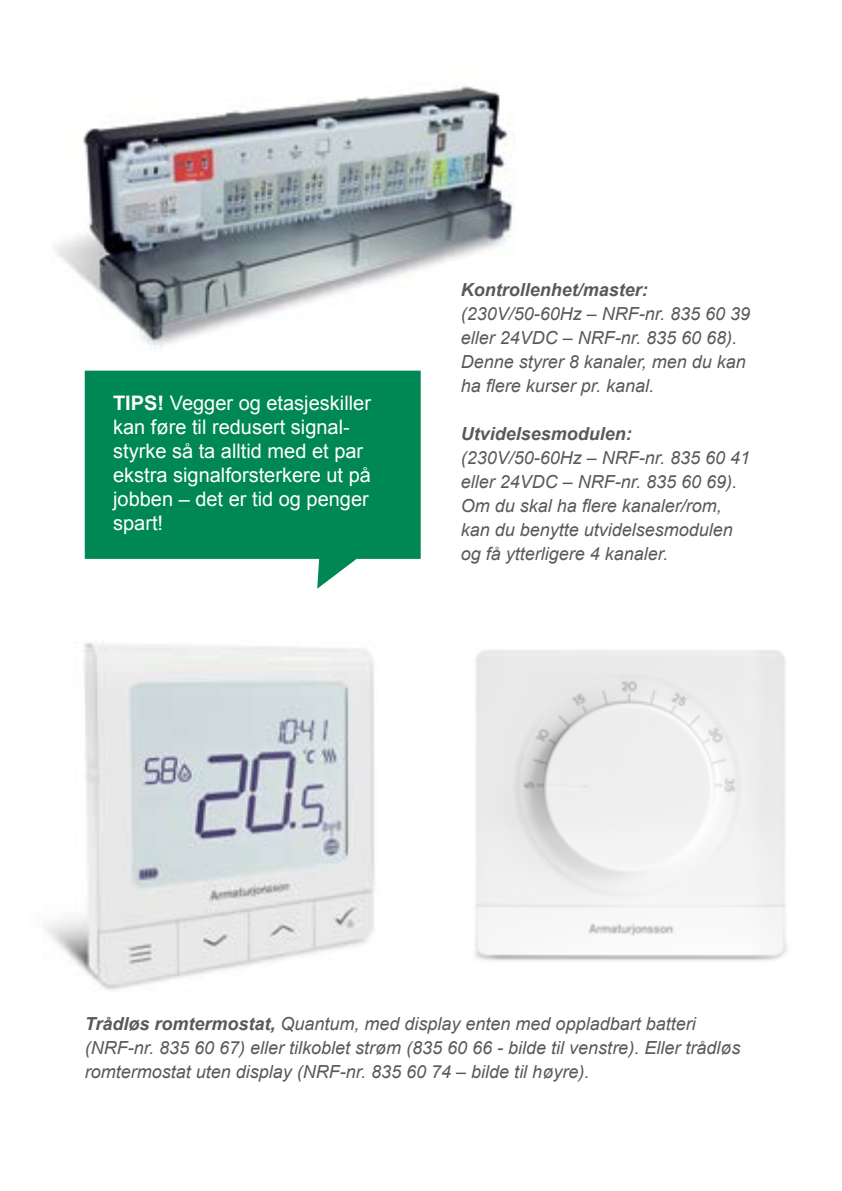
<style>
.page{position:relative;width:842px;height:1191px;background:#fff}
.page>*{position:absolute;margin:0;border:0;box-sizing:border-box;transform-origin:0 0}
.t1{font:20px/24px "Arial";color:#fff}
.t2{font:italic 18px/24px "Arial";color:#58595b}
.t3{font:italic 700 18px "Arial";color:#58595b}
.s1{font-weight:700}
</style>
<div class="page">
<img style="left:46px;top:643px;width:329px;height:348px">
<img style="left:55px;top:86px;width:460px;height:263px">
<img style="left:475px;top:650px;width:312px;height:311px">
<svg style="left:85px;top:370px;width:336px;height:219px;background:#21976a"></svg>
<p class="t1" style="left:113px;top:391px;width:259px"><span class="s1">TIPS!</span> Vegger og etasjeskiller kan føre til redusert signal&shy;styrke så ta alltid med et par ekstra signalforsterkere ut på jobben – det er tid og penger spart!</p>
<p class="t3" style="left:461px;top:277px;width:189px">Kontrollenhet/master:</p>
<p class="t2" style="left:461px;top:301px;width:291px">(230V/50-60Hz – NRF-nr. 835 60 39 eller 24VDC – NRF-nr. 835 60 68).<br>Denne styrer 8 kanaler, men du kan ha flere kurser pr. kanal.</p>
<p class="t3" style="left:461px;top:421px;width:173px">Utvidelsesmodulen:</p>
<p class="t2" style="left:461px;top:445px;width:291px">(230V/50-60Hz – NRF-nr. 835 60 41 eller 24VDC – NRF-nr. 835 60 69).<br>Om du skal ha flere kanaler/rom, kan du benytte utvidelsesmodulen og få ytterligere 4 kanaler.</p>
<p class="t2" style="left:85px;top:1011px;width:657px"><span class="s1">Trådløs romtermostat,</span> Quantum, med display enten med oppladbart batteri (NRF-nr. 835 60 67) eller tilkoblet strøm (835 60 66 - bilde til venstre). Eller trådløs romtermostat uten display (NRF-nr. 835 60 74 – bilde til høyre).</p>
</div>
